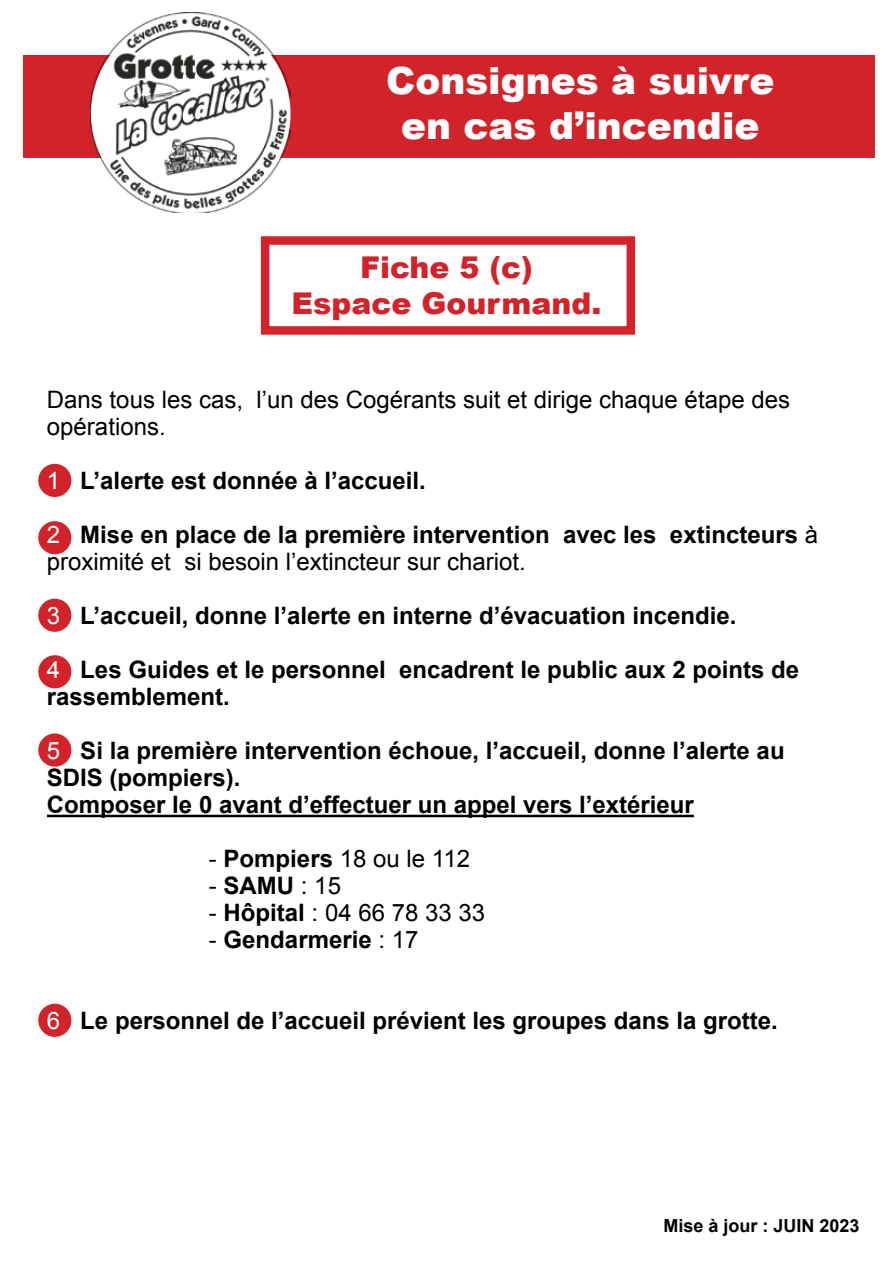
<style>
.page{position:relative;width:893px;height:1263px;background:#fff}
.page>*{position:absolute;margin:0;border:0;box-sizing:border-box;transform-origin:0 0}
.t1{font:900 37.5px/45px "Arial";color:#fff;text-align:center}
.t2{font:900 30px/36px "Arial";color:#d2232a;text-align:center}
.t3{font:700 24px/27px "Arial";color:#000}
.t4{font:24px/27px "Arial";color:#000}
.t5{font:700 18px "Arial";color:#000}
.t6{font:900 18px "Arial";color:#000}
.s1{font-weight:400;color:#fff}
.s2{font-weight:400}
.s3{font-weight:700}
</style>
<div class="page">
<div style="left:23px;top:55px;width:851px;height:103px;background:#d2232a"></div>
<img style="left:91px;top:13px;width:200px;height:200px">
<div style="left:39px;top:465px;width:32px;height:31px;background:#d2232a;border-radius:50%"></div>
<div style="left:38px;top:464px;width:33px;height:33px;border:2px solid #d2232a;border-radius:50%"></div>
<div style="left:39px;top:522px;width:32px;height:31px;background:#d2232a;border-radius:50%"></div>
<div style="left:38px;top:521px;width:33px;height:33px;border:2px solid #d2232a;border-radius:50%"></div>
<div style="left:39px;top:599px;width:32px;height:32px;background:#d2232a;border-radius:50%"></div>
<div style="left:38px;top:599px;width:33px;height:33px;border:2px solid #d2232a;border-radius:50%"></div>
<div style="left:39px;top:656px;width:32px;height:32px;background:#d2232a;border-radius:50%"></div>
<div style="left:38px;top:655px;width:33px;height:33px;border:2px solid #d2232a;border-radius:50%"></div>
<div style="left:39px;top:734px;width:32px;height:32px;background:#d2232a;border-radius:50%"></div>
<div style="left:38px;top:733px;width:33px;height:34px;border:2px solid #d2232a;border-radius:50%"></div>
<div style="left:39px;top:1004px;width:32px;height:32px;background:#d2232a;border-radius:50%"></div>
<div style="left:38px;top:1004px;width:33px;height:33px;border:2px solid #d2232a;border-radius:50%"></div>
<hr style="left:47px;top:815px;width:647px;height:2px;background:#000">
<div style="left:261px;top:236px;width:374px;height:99px;border:9px solid #d2232a"></div>
<h1 class="t1" style="left:386px;top:57px;width:390px">Consignes à suivre en cas d’incendie</h1>
<p class="t2" style="left:292px;top:248px;width:311px">Fiche 5 (c)<br>Espace Gourmand.</p>
<p class="t4" style="left:47px;top:387px;width:745px">Dans tous les cas, l’un des Cogérants suit et dirige chaque étape des opérations.</p>
<p class="t3" style="left:47px;top:468px;width:380px"><span class="s1">1</span> L’alerte est donnée à l’accueil.</p>
<p class="t3" style="left:47px;top:522px;width:773px"><span class="s1">2</span> Mise en place de la première intervention avec les extincteurs <span class="s2">à proximité et si besoin l’extincteur sur chariot.</span></p>
<p class="t3" style="left:47px;top:603px;width:691px"><span class="s1">3</span> L’accueil, donne l’alerte en interne d’évacuation incendie.</p>
<p class="t3" style="left:47px;top:657px;width:754px"><span class="s1">4</span> Les Guides et le personnel encadrent le public aux 2 points de rassemblement.</p>
<p class="t3" style="left:47px;top:738px;width:739px"><span class="s1">5</span> Si la première intervention échoue, l’accueil, donne l’alerte au<br>SDIS</p>
<p class="t3" style="left:47px;top:765px;width:649px;text-indent:63px">(pompiers).<br>Composer le 0 avant d’effectuer un appel vers l’extérieur</p>
<p class="t4" style="left:209px;top:846px;width:263px">- <span class="s3">Pompiers</span> 18 ou le 112</p>
<p class="t3" style="left:209px;top:873px;width:33px"><span class="s2">-</span> SAMU</p>
<p class="t4" style="left:301px;top:873px;width:42px">: 15</p>
<p class="t4" style="left:209px;top:900px;width:278px">- <span class="s3">Hôpital</span> : 04 66 78 33 33</p>
<p class="t3" style="left:209px;top:927px;width:211px"><span class="s2">-</span> Gendarmerie <span class="s2">: 17</span></p>
<p class="t3" style="left:47px;top:1008px;width:732px"><span class="s1">6</span> Le personnel de l’accueil prévient les groupes dans la grotte.</p>
<p class="t5" style="left:663px;top:1214px;width:121px">Mise à jour : JUIN</p>
<p class="t5" style="left:819px;top:1214px;width:42px">2023</p>
<p class="t6" style="left:753px;top:1219px;width:97px">Juin 2020</p>
</div>
